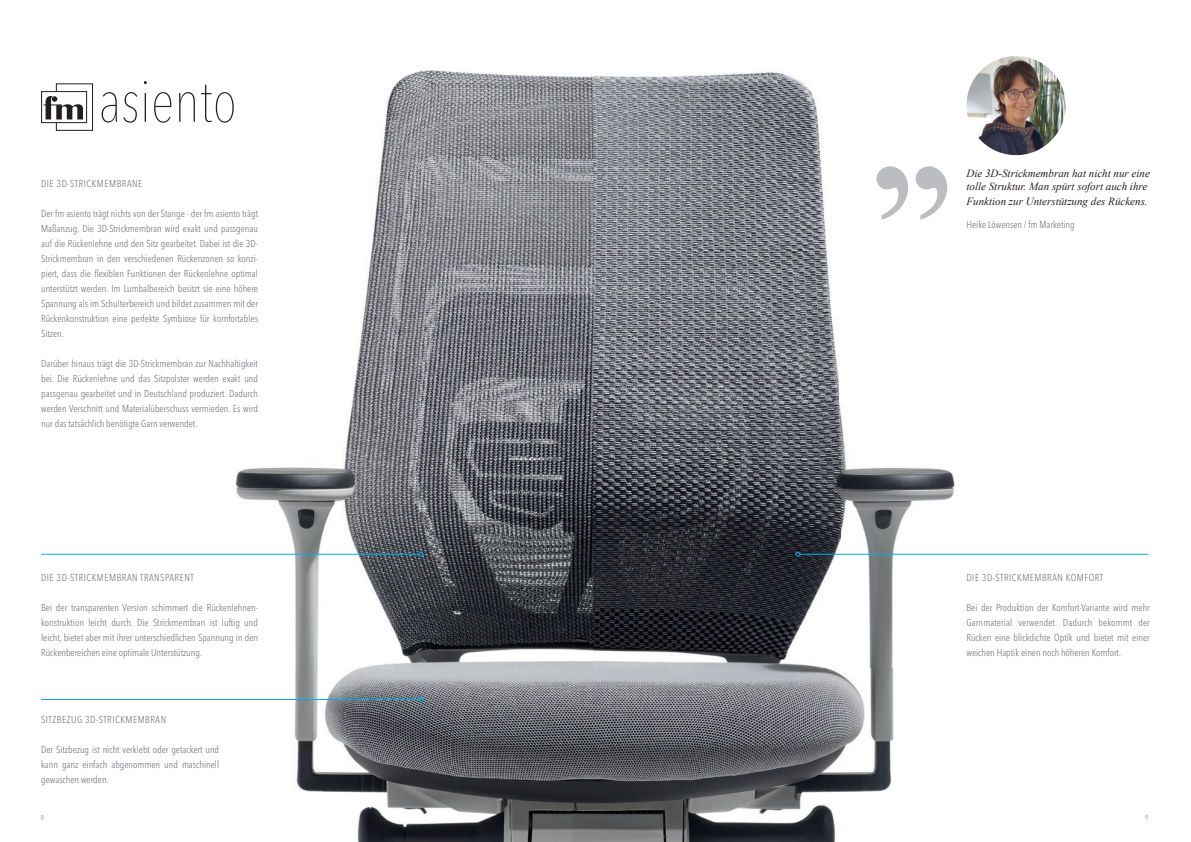
<style>
.page{position:relative;width:1191px;height:842px;background:#fff}
.page>*{position:absolute;margin:0;border:0;box-sizing:border-box;transform-origin:0 0}
.t1{font:200 59.4px "Avenir Next Condensed";color:#231f20}
.t2{font:italic 11px/13.2px "Times New Roman";color:#231f20}
.t3{font:300 condensed 10px/15px "Avenir Next LT Pro";color:#6c6d70;text-align:justify}
.t4{font:300 condensed 10px "Avenir Next LT Pro";letter-spacing:.05em;color:#6c6d70}
.t5{font:300 condensed 7px "Avenir Next LT Pro";color:#808285}
</style>
<div class="page">
<img style="left:208px;top:70px;width:772px;height:772px">
<img style="left:999px;top:56px;width:58px;height:21px">
<img style="left:966px;top:56px;width:99px;height:99px;border-radius:50px">
<svg style="left:876px;top:166px;width:71px;height:54px"></svg>
<hr style="left:41px;top:554px;width:378px;height:1px;background:#00aeef">
<svg style="left:418px;top:552px;width:5px;height:5px"></svg>
<hr style="left:41px;top:699px;width:378px;height:1px;background:#00aeef">
<svg style="left:418px;top:697px;width:5px;height:5px"></svg>
<hr style="left:800px;top:554px;width:348px;height:1px;background:#00aeef">
<svg style="left:795px;top:552px;width:5px;height:5px"></svg>
<svg style="left:44px;top:83px;width:49px;height:48px"></svg>
<div style="left:41px;top:91px;width:46px;height:32px;border:1px solid #231f20"></div>
<h1 class="t1" style="left:99px;top:66px;width:139px">asiento</h1>
<p class="t4" style="left:41px;top:178px;width:103px">DIE 3D-STRICKMEMBRANE</p>
<p class="t3" style="left:41px;top:206px;width:218px">Der fm asiento trägt nichts von der Stange - der fm asiento trägt Maßanzug. Die 3D-Strickmembran wird exakt und passgenau auf die Rückenlehne und den Sitz gearbeitet. Dabei ist die 3D-Strickmembran in den verschiedenen Rückenzonen so konzi&shy;piert, dass die flexiblen Funktionen der Rückenlehne optimal unterstützt werden. Im Lumbalbereich besitzt sie eine höhere Spannung als im Schulterbereich und bildet zusammen mit der Rückenkonstruktion eine perfekte Symbiose für komfortables Sitzen.</p>
<p class="t3" style="left:41px;top:356px;width:218px">Darüber hinaus trägt die 3D-Strickmembran zur Nachhaltigkeit bei. Die Rückenlehne und das Sitzpolster werden exakt und passgenau gearbeitet und in Deutschland produziert. Dadurch werden Verschnitt und Materialüberschuss vermieden. Es wird nur das tatsächlich benötigte Garn verwendet.</p>
<p class="t4" style="left:41px;top:571px;width:154px">DIE 3D-STRICKMEMBRAN TRANSPARENT</p>
<p class="t3" style="left:41px;top:600px;width:218px">Bei der transparenten Version schimmert die Rückenlehnen&shy;konstruktion leicht durch. Die Strickmembran ist luftig und leicht, bietet aber mit ihrer unterschiedlichen Spannung in den Rückenbereichen eine optimale Unterstützung.</p>
<p class="t4" style="left:41px;top:713px;width:127px">SITZBEZUG 3D-STRICKMEMBRAN</p>
<p class="t3" style="left:41px;top:742px;width:180px">Der Sitzbezug ist nicht verklebt oder getackert und kann ganz einfach abgenommen und maschinell gewaschen werden.</p>
<p class="t2" style="left:966px;top:166px;width:185px">Die 3D-Strickmembran hat nicht nur eine tolle Struktur. Man spürt sofort auch ihre</p>
<p class="t2" style="left:966px;top:194px;width:183px">Funktion zur Unterstützung des Rückens.</p>
<p class="t3" style="left:966px;top:217px;width:110px">Heike Löwensen / fm Marketing</p>
<p class="t4" style="left:966px;top:571px;width:138px">DIE 3D-STRICKMEMBRAN KOMFORT</p>
<p class="t3" style="left:966px;top:600px;width:185px">Bei der Produktion der Komfort-Variante wird mehr Garnmaterial verwendet. Dadurch bekommt der Rücken eine blickdichte Optik und bietet mit einer weichen Haptik einen noch höheren Komfort.</p>
<p class="t5" style="left:41px;top:814px;width:5px">8</p>
<p class="t5" style="left:1145px;top:814px;width:5px">9</p>
</div>
